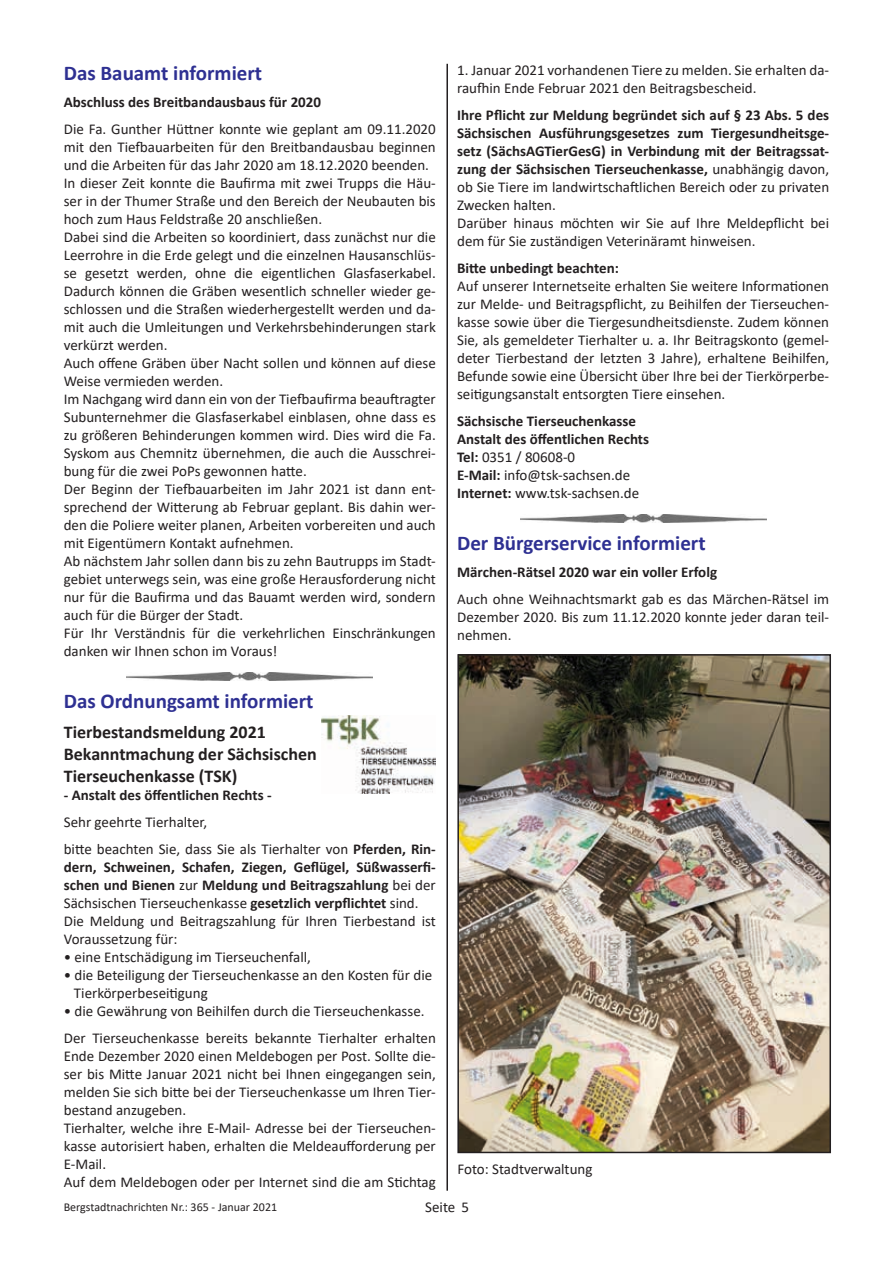
<style>
.page{position:relative;width:893px;height:1263px;background:#fff}
.page>*{position:absolute;margin:0;border:0;box-sizing:border-box;transform-origin:0 0}
.t1{font:700 21px "Calibri";color:#2e3092}
.t2{font:700 18px/21.6px "Calibri";color:#231f20}
.t3{font:15px/18px "Calibri";color:#231f20}
.t4{font:700 15px/18px "Calibri";color:#231f20}
.t5{font:12px "Calibri";color:#231f20}
.s1{font-weight:400}
.s2{font-weight:700}
</style>
<div class="page">
<img style="left:520px;top:514px;width:246px;height:9px">
<img style="left:127px;top:672px;width:246px;height:9px">
<hr style="left:446px;top:64px;width:2px;height:1127px;background:#231f20">
<img style="left:321px;top:716px;width:115px;height:77px">
<img style="left:460px;top:657px;width:368px;height:493px">
<div style="left:457px;top:654px;width:374px;height:499px;border:2px solid #231f20"></div>
<p class="t3" style="left:457px;top:61px;width:374px">1. Januar 2021 vorhandenen Tiere zu melden. Sie erhalten da&shy;raufhin Ende Februar 2021 den Beitragsbescheid.</p>
<p class="t4" style="left:457px;top:106px;width:374px">Ihre Pflicht zur Meldung begründet sich auf § 23 Abs. 5 des Sächsischen Ausführungsgesetzes zum Tiergesundheitsge&shy;setz (SächsAGTierGesG) in Verbindung mit der Beitragssat&shy;zung der Sächsischen Tierseuchenkasse, <span class="s1">unabhängig davon, ob Sie Tiere im landwirtschaftlichen Bereich oder zu privaten Zwecken halten.<br>Darüber hinaus möchten wir Sie auf Ihre Meldepflicht bei dem für Sie zuständigen Veterinäramt hinweisen.</span></p>
<p class="t4" style="left:457px;top:259px;width:163px">Bitte unbedingt beachten:</p>
<p class="t3" style="left:457px;top:277px;width:374px;text-align:justify">Auf unserer Internetseite erhalten Sie weitere Informationen zur Melde- und Beitragspflicht, zu Beihilfen der Tierseuchen&shy;kasse sowie über die Tiergesundheitsdienste. Zudem können Sie, als gemeldeter Tierhalter u. a. Ihr Beitragskonto (gemel&shy;deter Tierbestand der letzten 3 Jahre), erhaltene Beihilfen, Befunde sowie eine Übersicht über Ihre bei der Tierkörperbe&shy;seitigungsanstalt entsorgten Tiere einsehen.</p>
<p class="t4" style="left:457px;top:412px;width:193px">Sächsische Tierseuchenkasse<br>Anstalt des öffentlichen Rechts<br>Tel: <span class="s1">0351 / 80608-0<br></span>E-Mail: <span class="s1">info@tsk-sachsen.de<br></span>Internet: <span class="s1">www.tsk-sachsen.de</span></p>
<h1 class="t1" style="left:457px;top:528px;width:250px">Der Bürgerservice informiert</h1>
<p class="t4" style="left:457px;top:563px;width:261px">Märchen-Rätsel 2020 war ein voller Erfolg</p>
<p class="t3" style="left:457px;top:590px;width:374px;text-align:justify">Auch ohne Weihnachtsmarkt gab es das Märchen-Rätsel im Dezember 2020. Bis zum 11.12.2020 konnte jeder daran teil&shy;nehmen.</p>
<h1 class="t1" style="left:64px;top:58px;width:200px">Das Bauamt informiert</h1>
<p class="t4" style="left:64px;top:92px;width:259px">Abschluss des Breitbandausbaus für 2020</p>
<p class="t3" style="left:64px;top:119px;width:374px">Die Fa. Gunther Hüttner konnte wie geplant am 09.11.2020 mit den Tiefbauarbeiten für den Breitbandausbau beginnen und die Arbeiten für das Jahr 2020 am 18.12.2020 beenden.<br>In dieser Zeit konnte die Baufirma mit zwei Trupps die Häu&shy;ser in der Thumer Straße und den Bereich der Neubauten bis hoch zum Haus Feldstraße 20 anschließen.<br>Dabei sind die Arbeiten so koordiniert, dass zunächst nur die Leerrohre in die Erde gelegt und die einzelnen Hausanschlüs&shy;se gesetzt werden, ohne die eigentlichen Glasfaserkabel.<br>Dadurch können die Gräben wesentlich schneller wieder ge&shy;schlossen und die Straßen wiederhergestellt werden und da&shy;mit auch die Umleitungen und Verkehrsbehinderungen stark verkürzt werden.<br>Auch offene Gräben über Nacht sollen und können auf diese Weise vermieden werden.<br>Im Nachgang wird dann ein von der Tiefbaufirma beauftragter Subunternehmer die Glasfaserkabel einblasen, ohne dass es zu größeren Behinderungen kommen wird. Dies wird die Fa.<br>Syskom aus Chemnitz übernehmen, die auch die Ausschrei&shy;bung für die zwei PoPs gewonnen hatte.<br>Der Beginn der Tiefbauarbeiten im Jahr 2021 ist dann ent&shy;sprechend der Witterung ab Februar geplant. Bis dahin wer&shy;den die Poliere weiter planen, Arbeiten vorbereiten und auch mit Eigentümern Kontakt aufnehmen.<br>Ab nächstem Jahr sollen dann bis zu zehn Bautrupps im Stadt&shy;gebiet unterwegs sein, was eine große Herausforderung nicht nur für die Baufirma und das Bauamt werden wird, sondern auch für die Bürger der Stadt.<br>Für Ihr Verständnis für die verkehrlichen Einschränkungen danken wir Ihnen schon im Voraus!</p>
<h1 class="t1" style="left:64px;top:686px;width:251px">Das Ordnungsamt informiert</h1>
<p class="t2" style="left:64px;top:721px;width:254px">Tierbestandsmeldung 2021<br>Bekanntmachung der Sächsischen<br>Tierseuchenkasse (TSK)</p>
<p class="t4" style="left:64px;top:785px;width:209px">- Anstalt des öffentlichen Rechts -</p>
<p class="t3" style="left:64px;top:808px;width:374px;line-height:27px">Sehr geehrte Tierhalter,<br>bitte beachten Sie, dass Sie als Tierhalter von <span class="s2">Pferden, Rin-</span></p>
<p class="t4" style="left:64px;top:857px;width:374px">dern, Schweinen, Schafen, Ziegen, Geflügel, Süßwasserfi&shy;schen und Bienen <span class="s1">zur</span> Meldung und Beitragszahlung <span class="s1">bei der Sächsischen Tierseuchenkasse</span> gesetzlich verpflichtet <span class="s1">sind.<br>Die Meldung und Beitragszahlung für Ihren Tierbestand ist Voraussetzung für:</span></p>
<p class="t3" style="left:64px;top:947px;width:249px">• eine Entschädigung im Tierseuchenfall,</p>
<p class="t3" style="left:74px;top:965px;width:360px;text-indent:-10px">• die Beteiligung der Tierseuchenkasse an den Kosten für die<br>Tierkörperbeseitigung</p>
<p class="t3" style="left:64px;top:997px;width:374px;line-height:27px">• die Gewährung von Beihilfen durch die Tierseuchenkasse.<br>Der Tierseuchenkasse bereits bekannte Tierhalter erhalten</p>
<p class="t3" style="left:64px;top:1046px;width:374px">Ende Dezember 2020 einen Meldebogen per Post. Sollte die&shy;ser bis Mitte Januar 2021 nicht bei Ihnen eingegangen sein, melden Sie sich bitte bei der Tierseuchenkasse um Ihren Tier&shy;bestand anzugeben.<br>Tierhalter, welche ihre E-Mail- Adresse bei der Tierseuchen&shy;kasse autorisiert haben, erhalten die Meldeaufforderung per E-Mail.<br>Auf dem Meldebogen oder per Internet sind die am Stichtag</p>
<p class="t5" style="left:64px;top:1199px;width:215px">Bergstadtnachrichten Nr.: 365 - Januar 2021</p>
<p class="t3" style="left:457px;top:1159px;width:137px">Foto: Stadtverwaltung</p>
<p class="t3" style="left:425px;top:1197px;width:45px">Seite 5</p>
</div>
